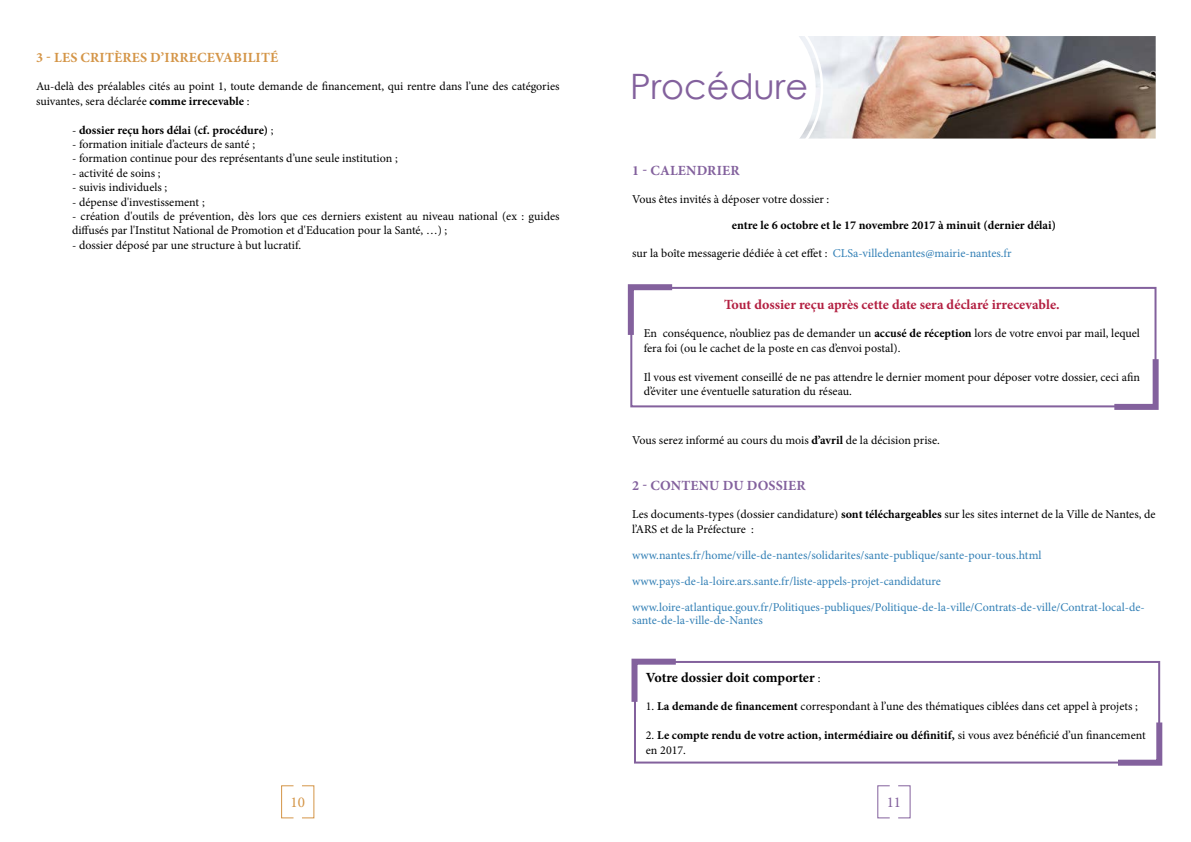
<style>
.page{position:relative;width:1191px;height:842px;background:#fff}
.page>*{position:absolute;margin:0;border:0;box-sizing:border-box;transform-origin:0 0}
.t1{font:35px "Century Gothic";color:#83619d}
.t2{font:15px "Minion Pro";color:#d49547}
.t3{font:15px "Minion Pro";color:#83619d}
.t4{font:700 14px "Minion Pro";color:#b31f41}
.t5{font:700 14px "Minion Pro";letter-spacing:.01em;color:#83619d}
.t6{font:700 14px "Minion Pro";letter-spacing:.01em;color:#d49547}
.t7{font:700 14px "Minion Pro";letter-spacing:-.005em;color:#000}
.t8{font:12px/14.4px "Minion Pro";color:#000}
.t9{font:12px/26px "Minion Pro";color:#3380b6}
.t10{font:700 12px/14.4px "Minion Pro";letter-spacing:-.005em;color:#000}
.s1{font-weight:700}
.s2{font-weight:400}
.s3{color:#3380b6}
.s4{font-weight:400;font-size:12px}
</style>
<div class="page">
<div style="left:281px;top:785px;width:13px;height:33px;border:1px solid #d49547"></div>
<img style="left:823px;top:36px;width:332px;height:103px">
<svg style="left:799px;top:36px;width:24px;height:103px"></svg>
<div style="left:644px;top:5px;width:166px;height:165px;border:3px solid #fff;border-radius:50%"></div>
<div style="left:877px;top:785px;width:13px;height:33px;border:1px solid #83619d"></div>
<div style="left:634px;top:661px;width:526px;height:102px;border:2px solid #83619d"></div>
<svg style="left:631px;top:658px;width:51px;height:50px"></svg>
<svg style="left:1112px;top:716px;width:51px;height:50px"></svg>
<div style="left:630px;top:287px;width:526px;height:120px;border:2px solid #83619d"></div>
<svg style="left:627px;top:284px;width:51px;height:57px"></svg>
<svg style="left:1108px;top:353px;width:51px;height:57px"></svg>
<p class="t6" style="left:36px;top:47px;width:244px">3 - LES CRITÈRES D’IRRECEVABILITÉ</p>
<p class="t8" style="left:36px;top:79px;width:525px">Au-delà des préalables cités au point 1, toute demande de financement, qui rentre dans l’une des catégories suivantes, sera déclarée <span class="s1">comme irrecevable</span> :</p>
<p class="t10" style="left:72px;top:122px;width:203px"><span class="s2">-</span> dossier reçu hors délai (cf. procédure) <span class="s2">;</span></p>
<p class="t8" style="left:72px;top:137px;width:184px">- formation initiale d’acteurs de santé ;</p>
<p class="t8" style="left:72px;top:151px;width:327px">- formation continue pour des représentants d’une seule institution ;</p>
<p class="t8" style="left:72px;top:166px;width:90px">- activité de soins ;</p>
<p class="t8" style="left:72px;top:180px;width:97px">- suivis individuels ;</p>
<p class="t8" style="left:72px;top:195px;width:134px">- dépense d'investissement ;</p>
<p class="t8" style="left:72px;top:209px;width:489px">- création d'outils de prévention, dès lors que ces derniers existent au niveau national (ex : guides diffusés par l'Institut National de Promotion et d'Education pour la Santé, …) ;</p>
<p class="t8" style="left:72px;top:238px;width:231px">- dossier déposé par une structure à but lucratif.</p>
<p class="t2" style="left:290px;top:792px;width:16px">10</p>
<h1 class="t1" style="left:630px;top:62px;width:180px">Procédure</h1>
<p class="t5" style="left:632px;top:160px;width:109px">1 - CALENDRIER</p>
<p class="t8" style="left:632px;top:192px;width:199px">Vous êtes invités à déposer votre dossier :</p>
<p class="t10" style="left:732px;top:218px;width:325px">entre le 6 octobre et le 17 novembre 2017 à minuit (dernier délai)</p>
<p class="t8" style="left:632px;top:246px;width:381px">sur la boîte messagerie dédiée à cet effet : <span class="s3">CLSa-villedenantes@mairie-nantes.fr</span></p>
<p class="t4" style="left:724px;top:294px;width:337px">Tout dossier reçu après cette date sera déclaré irrecevable.</p>
<p class="t8" style="left:643px;top:326px;width:498px">En conséquence, n’oubliez pas de demander un <span class="s1">accusé de réception</span> lors de votre envoi par mail, lequel fera foi (ou le cachet de la poste en cas d’envoi postal).</p>
<p class="t8" style="left:643px;top:370px;width:498px">Il vous est vivement conseillé de ne pas attendre le dernier moment pour déposer votre dossier, ceci afin d’éviter une éventuelle saturation du réseau.</p>
<p class="t8" style="left:632px;top:433px;width:309px">Vous serez informé au cours du mois <span class="s1">d’avril</span> de la décision prise.</p>
<p class="t5" style="left:632px;top:475px;width:175px">2 - CONTENU DU DOSSIER</p>
<p class="t8" style="left:632px;top:507px;width:525px">Les documents-types (dossier candidature) <span class="s1">sont téléchargeables</span> sur les sites internet de la Ville de Nantes, de l’ARS et de la Préfecture :</p>
<p class="t9" style="left:632px;top:542px;width:514px">www.nantes.fr/home/ville-de-nantes/solidarites/sante-publique/sante-pour-tous.html www.pays-de-la-loire.ars.sante.fr/liste-appels-projet-candidature www.loire-atlantique.gouv.fr/Politiques-publiques/Politique-de-la-ville/Contrats-de-ville/Contrat-local-de-</p>
<p class="t9" style="left:632px;top:607px;width:132px">sante-de-la-ville-de-Nantes</p>
<p class="t7" style="left:646px;top:667px;width:176px">Votre dossier doit comporter <span class="s4">:</span></p>
<p class="t8" style="left:646px;top:699px;width:493px">1. <span class="s1">La demande de financement</span> correspondant à l’une des thématiques ciblées dans cet appel à projets ;</p>
<p class="t10" style="left:646px;top:728px;width:501px"><span class="s2">2.</span> Le compte rendu de votre action, intermédiaire ou définitif, <span class="s2">si vous avez bénéficié d’un financement en 2017.</span></p>
<p class="t3" style="left:886px;top:792px;width:16px">11</p>
</div>
